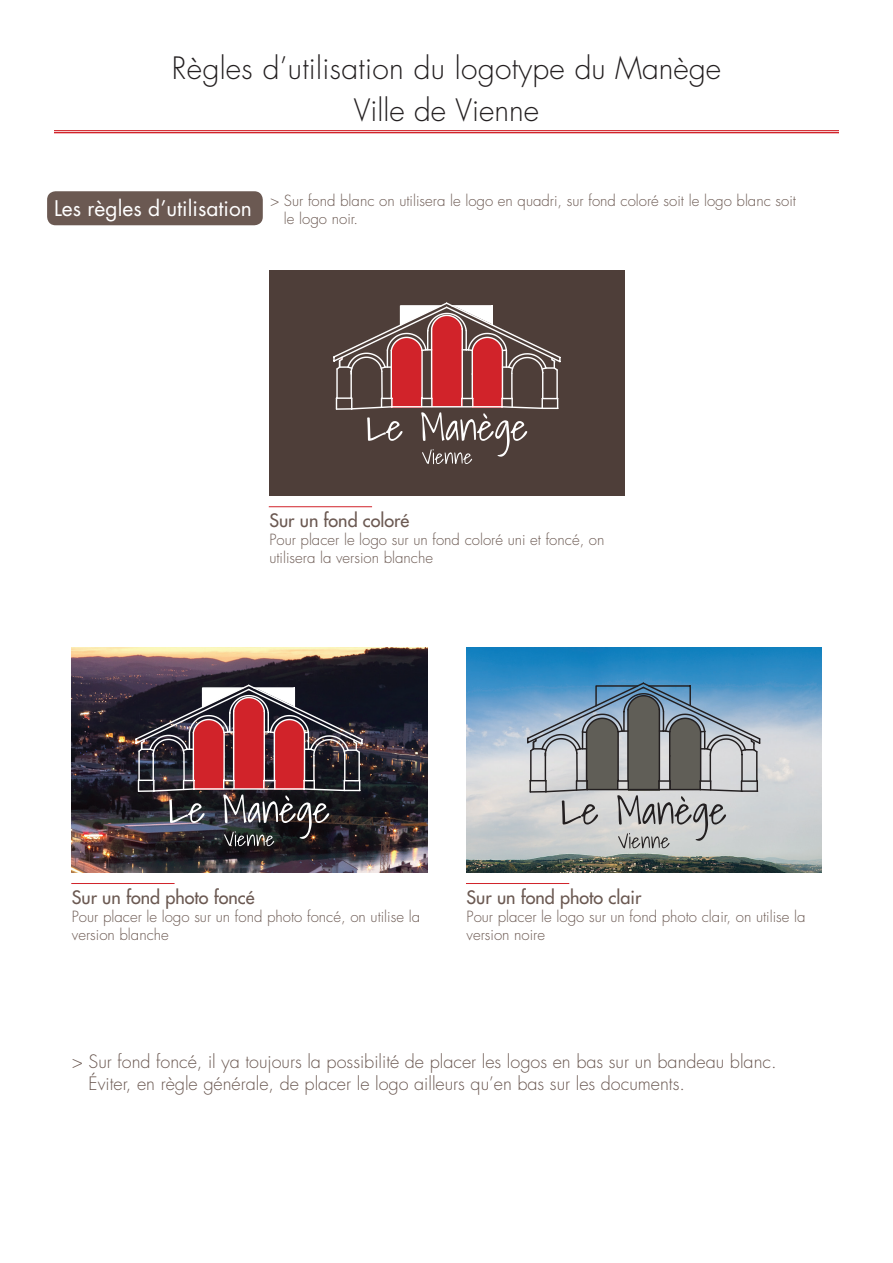
<style>
.page{position:relative;width:893px;height:1263px;background:#fff}
.page>*{position:absolute;margin:0;border:0;box-sizing:border-box;transform-origin:0 0}
.t1{font:300 30px/42px "Futura Std";letter-spacing:.01em;color:#231f20;text-align:center}
.t2{font:21px "Futura Std";color:#fff}
.t3{font:300 18px/21.6px "Futura Std";color:#6b5952}
.t4{font:500 18px "Futura Std";color:#6b5952}
.t5{font:300 15px/18px "Futura Std";color:#6b5952}
</style>
<div class="page">
<div style="left:269px;top:271px;width:355px;height:225px;background:#4e3e39"></div>
<div style="left:47px;top:191px;width:216px;height:34px;background:#6b5952;border-radius:9px"></div>
<hr style="left:269px;top:506px;width:103px;height:1px;background:#d1232a">
<hr style="left:71px;top:883px;width:104px;height:1px;background:#d1232a">
<hr style="left:466px;top:883px;width:103px;height:1px;background:#d1232a">
<img style="left:72px;top:647px;width:355px;height:226px">
<img style="left:467px;top:647px;width:355px;height:226px">
<hr style="left:54px;top:130px;width:785px;height:1px;background:#d1232a">
<hr style="left:54px;top:132px;width:785px;height:1px;background:#d1232a">
<svg style="left:333px;top:302px;width:228px;height:162px"></svg>
<svg style="left:134px;top:683px;width:230px;height:163px;background:#5c3d44"></svg>
<svg style="left:526px;top:681px;width:236px;height:167px;background:#97a1a9"></svg>
<h1 class="t1" style="left:172px;top:48px;width:551px">Règles d’utilisation du logotype du Manège<br>Ville de Vienne</h1>
<h2 class="t2" style="left:54px;top:195px;width:199px">Les règles d’utilisation</h2>
<p class="t5" style="left:284px;top:192px;width:513px;text-indent:-14px">&gt; Sur fond blanc on utilisera le logo en quadri, sur fond coloré soit le logo blanc soit le logo noir.</p>
<p class="t4" style="left:269px;top:509px;width:142px">Sur un fond coloré</p>
<p class="t5" style="left:269px;top:531px;width:337px">Pour placer le logo sur un fond coloré uni et foncé, on utilisera la version blanche</p>
<p class="t4" style="left:72px;top:886px;width:184px">Sur un fond photo foncé</p>
<p class="t5" style="left:72px;top:908px;width:350px">Pour placer le logo sur un fond photo foncé, on utilise la version blanche</p>
<p class="t4" style="left:467px;top:886px;width:176px">Sur un fond photo clair</p>
<p class="t5" style="left:467px;top:908px;width:340px">Pour placer le logo sur un fond photo clair, on utilise la version noire</p>
<p class="t3" style="left:89px;top:1051px;width:689px;text-indent:-17px">&gt; Sur fond foncé, il ya toujours la possibilité de placer les logos en bas sur un bandeau blanc.<br>Éviter, en règle générale, de placer le logo ailleurs qu’en bas sur les documents.</p>
</div>
